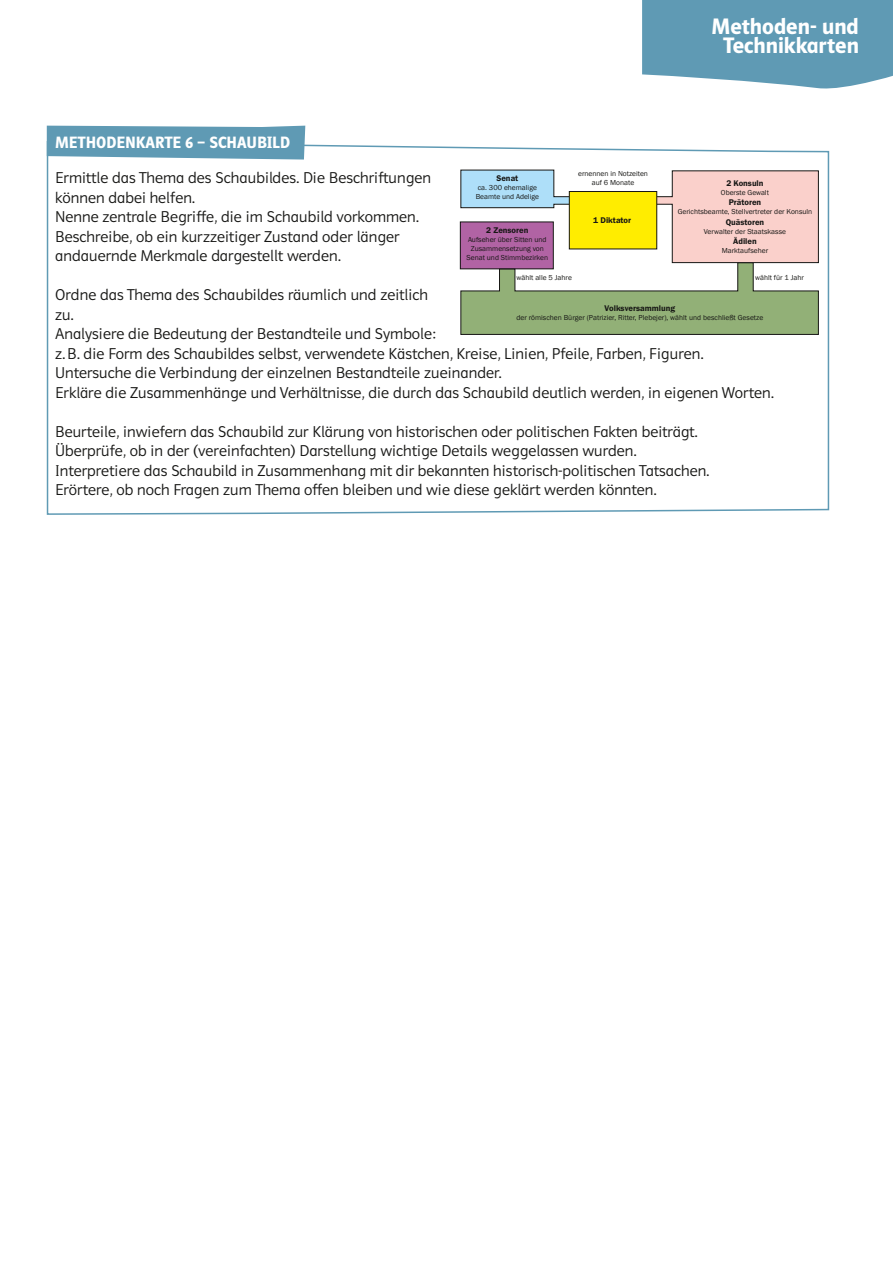
<style>
.page{position:relative;width:893px;height:1263px;background:#fff}
.page>*{position:absolute;margin:0;border:0;box-sizing:border-box;transform-origin:0 0}
.t1{font:22.5px/19.5px "Polo Basis TB Hfett";color:#fff;text-align:center}
.t2{font:16.5px "Polo Basis TB Hfett";color:#fff}
.t3{font:15.75px/19.5px "Polo Basis TB Leicht 7";color:#171715}
.t4{font:600 8.55px "Franklin Gothic";color:#171715}
.t5{font:7.5px/9px "Franklin Gothic";color:#171715;text-align:center}
</style>
<div class="page">
<svg style="left:46px;top:142px;width:784px;height:373px"></svg>
<svg style="left:47px;top:126px;width:258px;height:34px;background:#6aa1b9"></svg>
<svg style="left:460px;top:169px;width:359px;height:166px"></svg>
<div style="left:569px;top:191px;width:88px;height:58px;background:#ffed00"></div>
<div style="left:569px;top:191px;width:88px;height:58px;border:1px solid #171715"></div>
<svg style="left:642px;top:0;width:251px;height:89px;background:#6ca2ba"></svg>
<h1 class="t1" style="left:712px;top:16px;width:149px">Methoden- und<br>Technikkarten</h1>
<p class="t2" style="left:55px;top:133px;width:236px">METHODENKARTE 6 – SCHAUBILD</p>
<p class="t3" style="left:55px;top:168px;width:377px">Ermittle das Thema des Schaubildes. Die Beschriftungen können dabei helfen.<br>Nenne zentrale Begriffe, die im Schaubild vorkommen.<br>Beschreibe, ob ein kurzzeitiger Zustand oder länger andauernde Merkmale dargestellt werden.</p>
<p class="t3" style="left:55px;top:285px;width:720px">Ordne das Thema des Schaubildes räumlich und zeitlich<br>zu.<br>Analysiere die Bedeutung der Bestandteile und Symbole:<br>z.B. die Form des Schaubildes selbst, verwendete Kästchen, Kreise, Linien, Pfeile, Farben, Figuren.<br>Untersuche die Verbindung der einzelnen Bestandteile zueinander.<br>Erkläre die Zusammenhänge und Verhältnisse, die durch das Schaubild deutlich werden, in eigenen Worten.</p>
<p class="t3" style="left:55px;top:422px;width:656px">Beurteile, inwiefern das Schaubild zur Klärung von historischen oder politischen Fakten beiträgt.<br>Überprüfe, ob in der (vereinfachten) Darstellung wichtige Details weggelassen wurden.<br>Interpretiere das Schaubild in Zusammenhang mit dir bekannten historisch-politischen Tatsachen.<br>Erörtere, ob noch Fragen zum Thema offen bleiben und wie diese geklärt werden könnten.</p>
<p class="t5" style="left:578px;top:169px;width:71px">ernennen in Notzeiten auf 6 Monate</p>
<p class="t4" style="left:496px;top:173px;width:23px">Senat</p>
<p class="t5" style="left:476px;top:184px;width:65px;text-align:left">ca. 300 ehemalige<br>Beamte und Adelige</p>
<p class="t4" style="left:726px;top:178px;width:39px">2 Konsuln</p>
<p class="t5" style="left:721px;top:188px;width:50px">Oberste Gewalt</p>
<p class="t4" style="left:729px;top:197px;width:34px">Prätoren</p>
<p class="t5" style="left:678px;top:207px;width:136px">Gerichtsbeamte, Stellvertreter der Konsuln</p>
<p class="t4" style="left:726px;top:216px;width:40px">Quästoren</p>
<p class="t5" style="left:704px;top:227px;width:84px">Verwalter der Staatskasse</p>
<p class="t4" style="left:733px;top:236px;width:25px">Ädilen</p>
<p class="t5" style="left:722px;top:246px;width:48px">Marktaufseher</p>
<p class="t4" style="left:593px;top:214px;width:39px">1 Diktator</p>
<p class="t4" style="left:486px;top:225px;width:44px">2 Zensoren</p>
<p class="t5" style="left:467px;top:235px;width:83px">Aufseher über Sitten und<br>Zusammensetzung von<br>Senat und Stimmbezirken</p>
<p class="t5" style="left:516px;top:273px;width:57px">wählt alle 5 Jahre</p>
<p class="t5" style="left:755px;top:273px;width:51px">wählt für 1 Jahr</p>
<p class="t4" style="left:605px;top:303px;width:72px">Volksversammlung</p>
<p class="t5" style="left:517px;top:313px;width:248px">der römischen Bürger (Patrizier, Ritter, Plebejer), wählt und beschließt Gesetze</p>
</div>
